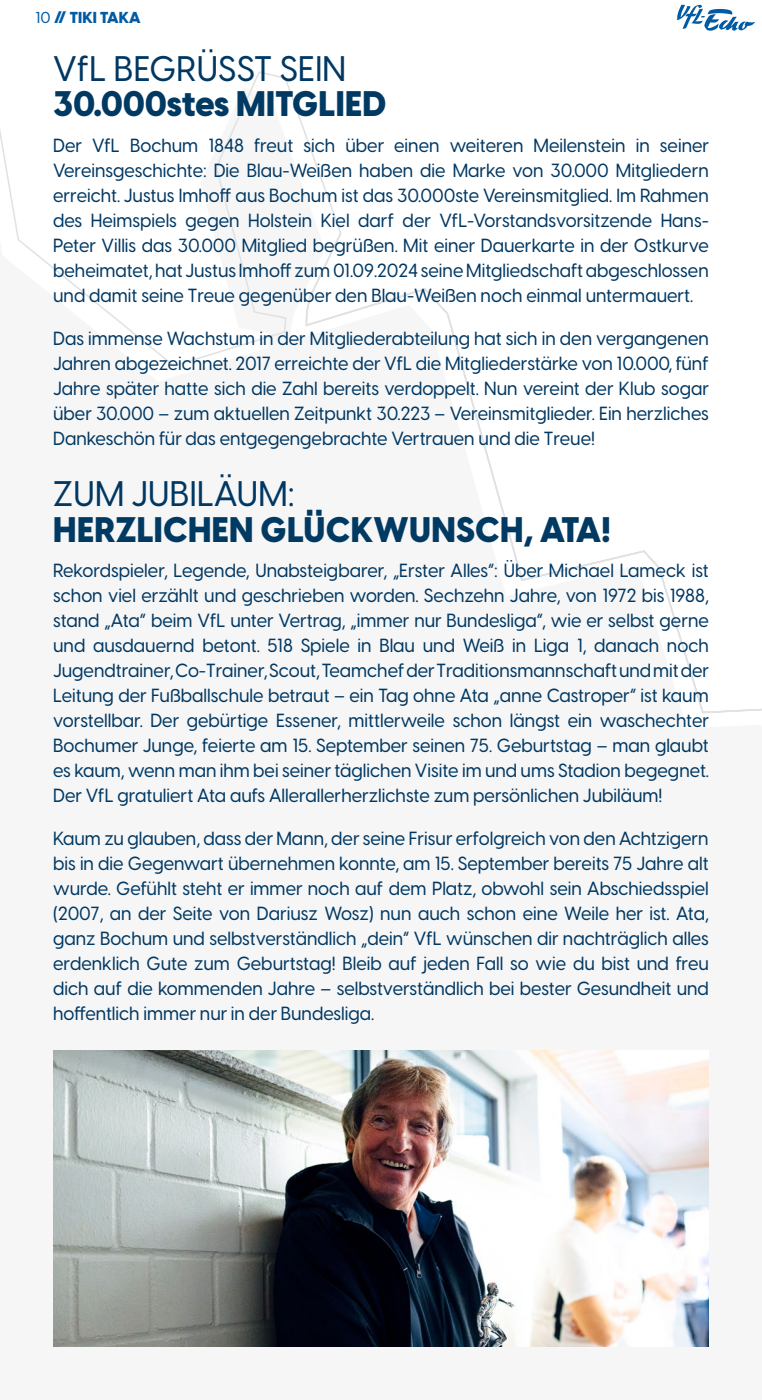
<style>
.page{position:relative;width:762px;height:1400px;background:#fff}
.page>*{position:absolute;margin:0;border:0;box-sizing:border-box;transform-origin:0 0}
.t1{font:800 35px "Visby CF";letter-spacing:.01em;color:#003a63}
.t2{font:500 35px "Visby CF";letter-spacing:.01em;color:#003863}
.t3{font:500 18.75px/25px "Visby CF";color:#003863;text-align:justify;scale:.96 1}
.t4{font:800 15.62px "Visby CF";letter-spacing:.01em;color:#005ba4}
.s1{font-weight:500}
</style>
<div class="page">
<svg style="left:0;top:71px;width:762px;height:643px"></svg>
<div style="left:0;top:826px;width:762px;height:574px;background:#f6f6f6"></div>
<img style="left:53px;top:1051px;width:656px;height:295px">
<svg style="left:677px;top:4px;width:78px;height:27px"></svg>
<p class="t4" style="left:35px;top:5px;width:107px"><span class="s1">10</span> // TIKI TAKA</p>
<h1 class="t2" style="left:53px;top:42px;width:294px">VfL BEGRÜSST SEIN</h1>
<h1 class="t1" style="left:53px;top:76px;width:334px">30.000stes MITGLIED</h1>
<p class="t3" style="left:53px;top:132px;width:685px">Der VfL Bochum 1848 freut sich über einen weiteren Meilenstein in seiner Vereinsgeschichte: Die Blau-Weißen haben die Marke von 30.000 Mitgliedern erreicht. Justus Imhoff aus Bochum ist das 30.000ste Vereinsmitglied. Im Rahmen des Heimspiels gegen Holstein Kiel darf der VfL-Vorstandsvorsitzende Hans-Peter Villis das 30.000 Mitglied begrüßen. Mit einer Dauerkarte in der Ostkurve beheimatet, hat Justus Imhoff zum 01.09.2024 seine Mitgliedschaft abgeschlossen und damit seine Treue gegenüber den Blau-Weißen noch einmal untermauert.</p>
<p class="t3" style="left:53px;top:324px;width:685px">Das immense Wachstum in der Mitgliederabteilung hat sich in den vergangenen Jahren abgezeichnet. 2017 erreichte der VfL die Mitgliederstärke von 10.000, fünf Jahre später hatte sich die Zahl bereits verdoppelt. Nun vereint der Klub sogar über 30.000 – zum aktuellen Zeitpunkt 30.223 – Vereinsmitglieder. Ein herzliches Dankeschön für das entgegengebrachte Vertrauen und die Treue!</p>
<h1 class="t2" style="left:53px;top:468px;width:243px">ZUM JUBILÄUM:</h1>
<h1 class="t1" style="left:53px;top:501px;width:559px">HERZLICHEN GLÜCKWUNSCH, ATA!</h1>
<p class="t3" style="left:53px;top:557px;width:685px">Rekordspieler, Legende, Unabsteigbarer, „Erster Alles“: Über Michael Lameck ist schon viel erzählt und geschrieben worden. Sechzehn Jahre, von 1972 bis 1988, stand „Ata“ beim VfL unter Vertrag, „immer nur Bundesliga“, wie er selbst gerne und ausdauernd betont. 518 Spiele in Blau und Weiß in Liga 1, danach noch Jugendtrainer, Co-Trainer, Scout, Teamchef der Traditionsmannschaft und mit der Leitung der Fußballschule betraut – ein Tag ohne Ata „anne Castroper“ ist kaum vorstellbar. Der gebürtige Essener, mittlerweile schon längst ein waschechter Bochumer Junge, feierte am 15. September seinen 75. Geburtstag – man glaubt es kaum, wenn man ihm bei seiner täglichen Visite im und ums Stadion begegnet.<br>Der VfL gratuliert Ata aufs Allerallerherzlichste zum persönlichen Jubiläum!</p>
<p class="t3" style="left:53px;top:824px;width:684px">Kaum zu glauben, dass der Mann, der seine Frisur erfolgreich von den Achtzigern bis in die Gegenwart übernehmen konnte, am 15. September bereits 75 Jahre alt wurde. Gefühlt steht er immer noch auf dem Platz, obwohl sein Abschiedsspiel (2007, an der Seite von Dariusz Wosz) nun auch schon eine Weile her ist. Ata, ganz Bochum und selbstverständlich „dein“ VfL wünschen dir nachträglich alles erdenklich Gute zum Geburtstag! Bleib auf jeden Fall so wie du bist und freu dich auf die kommenden Jahre – selbstverständlich bei bester Gesundheit und hoffentlich immer nur in der Bundesliga.</p>
</div>
